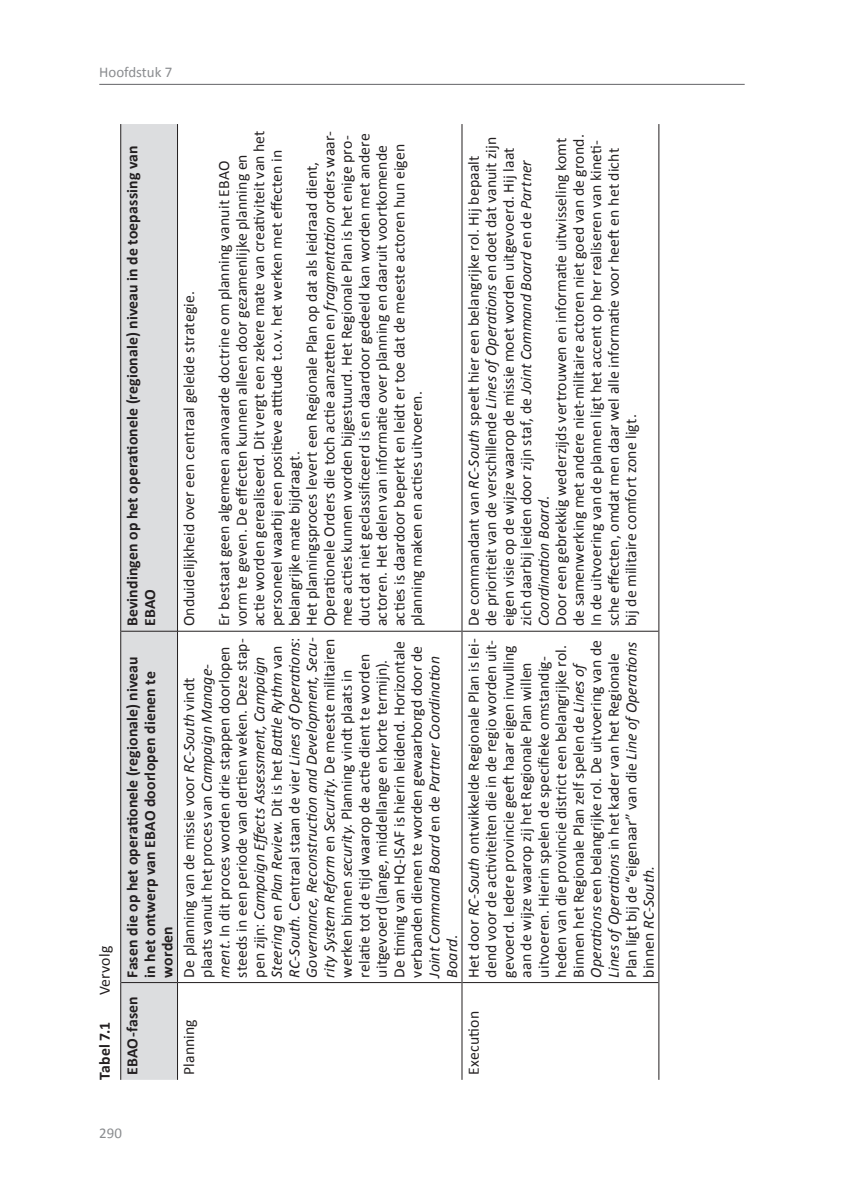
<style>
.page{position:relative;width:844px;height:1191px;background:#fff}
.page>*{position:absolute;margin:0;border:0;box-sizing:border-box;transform-origin:0 0}
.t1{font:15.75px/17.5px "Calibri";letter-spacing:.005em;color:#231f20}
.t2{font:700 15.75px/17.5px "Calibri";letter-spacing:.01em;color:#231f20}
.t3{font:14.88px "Calibri";color:#8a8c8f}
.s1{font-style:italic}
</style>
<div class="page">
<hr style="left:99px;top:84px;width:645px;height:1px;background:#636366">
<div style="left:121px;top:124px;width:56px;height:955px;background:#dcdddf"></div>
<hr style="left:120px;top:982px;width:1px;height:97px;background:#231f20">
<hr style="left:120px;top:631px;width:1px;height:351px;background:#231f20">
<hr style="left:120px;top:124px;width:1px;height:507px;background:#231f20">
<hr style="left:177px;top:982px;width:1px;height:97px;background:#231f20">
<hr style="left:177px;top:631px;width:1px;height:351px;background:#231f20">
<hr style="left:177px;top:124px;width:1px;height:507px;background:#231f20">
<hr style="left:461px;top:982px;width:1px;height:97px;background:#231f20">
<hr style="left:461px;top:631px;width:1px;height:351px;background:#231f20">
<hr style="left:461px;top:124px;width:1px;height:507px;background:#231f20">
<hr style="left:658px;top:982px;width:1px;height:97px;background:#231f20">
<hr style="left:658px;top:631px;width:1px;height:351px;background:#231f20">
<hr style="left:658px;top:124px;width:1px;height:507px;background:#231f20">
<hr style="left:178px;top:982px;width:283px;height:1px;background:#231f20">
<hr style="left:178px;top:631px;width:283px;height:1px;background:#231f20">
<hr style="left:462px;top:982px;width:196px;height:1px;background:#231f20">
<hr style="left:462px;top:631px;width:196px;height:1px;background:#231f20">
<hr style="left:121px;top:982px;width:56px;height:1px;background:#231f20">
<hr style="left:121px;top:631px;width:56px;height:1px;background:#231f20">
<p class="t3" style="left:99px;top:63px;width:75px">Hoofdstuk 7</p>
<p class="t1" style="left:95px;top:995px;width:51px;rotate:-90deg">Vervolg</p>
<p class="t2" style="left:95px;top:1079px;width:60px;rotate:-90deg">Tabel 7.1</p>
<p class="t2" style="left:123px;top:626px;width:482px;rotate:-90deg">Bevindingen op het operationele (regionale) niveau in de toepassing van<br>EBAO</p>
<p class="t2" style="left:123px;top:977px;width:323px;text-indent:-97px;rotate:-90deg">EBAO-fasen Fasen die op het operationele (regionale) niveau in het ontwerp van EBAO doorlopen dienen te worden</p>
<p class="t1" style="left:179px;top:626px;width:336px;rotate:-90deg">Onduidelijkheid over een centraal geleide strategie.</p>
<p class="t1" style="left:214px;top:626px;width:497px;rotate:-90deg">Er bestaat geen algemeen aanvaarde doctrine om planning vanuit EBAO vorm te geven. De effecten kunnen alleen door gezamenlijke planning en actie worden gerealiseerd. Dit vergt een zekere mate van creativiteit van het personeel waarbij een positieve attitude t.o.v. het werken met effecten in belangrijke mate bijdraagt.<br>Het planningsproces levert een Regionale Plan op dat als leidraad dient, Operationele Orders die toch actie aanzetten en <span class="s1">fragmentation</span> orders waar&shy;mee acties kunnen worden bijgestuurd. Het Regionale Plan is het enige pro&shy;duct dat niet geclassificeerd is en daardoor gedeeld kan worden met andere actoren. Het delen van informatie over planning en daaruit voortkomende acties is daardoor beperkt en leidt er toe dat de meeste actoren hun eigen planning maken en acties uitvoeren.</p>
<p class="t1" style="left:179px;top:977px;width:342px;rotate:-90deg">De planning van de missie voor <span class="s1">RC-South</span> vindt plaats vanuit het proces van <span class="s1">Campaign Manage&shy;ment</span>. In dit proces worden drie stappen doorlopen steeds in een periode van dertien weken. Deze stap&shy;pen zijn: <span class="s1">Campaign Effects Assessment, Campaign Steering</span> en <span class="s1">Plan Review</span>. Dit is het <span class="s1">Battle Rythm</span> van <span class="s1">RC-South.</span> Centraal staan de vier <span class="s1">Lines ofOperations</span>:<br><span class="s1">Governance, Reconstruction and Development, Secu&shy;rity System Reform</span> en <span class="s1">Security</span>. De meeste militairen werken binnen <span class="s1">security</span>. Planning vindt plaats in relatie tot de tijd waarop de actie dient te worden uitgevoerd (lange, middellange en korte termijn).<br>De timing van HQ-ISAF is hierin leidend. Horizontale verbanden dienen te worden gewaarborgd door de <span class="s1">Joint Command Board</span> en de <span class="s1">Partner Coordination Board</span>.</p>
<p class="t1" style="left:179px;top:1074px;width:57px;rotate:-90deg">Planning</p>
<p class="t1" style="left:464px;top:626px;width:493px;rotate:-90deg">De commandant van <span class="s1">RC-South</span> speelt hier een belangrijke rol. Hij bepaalt<br>de prioriteit van de verschillende <span class="s1">Lines ofOperations</span> en doet dat vanuit zijn eigen visie op de wijze waarop de missie moet worden uitgevoerd. Hij laat zich daarbij leiden door zijn staf, de <span class="s1">Joint Command Board</span> en de <span class="s1">Partner Coordination Board</span>.<br>Door een gebrekkig wederzijds vertrouwen en informatie uitwisseling komt de samenwerking met andere niet-militaire actoren niet goed van de grond.<br>In de uitvoering van de plannen ligt het accent op her realiseren van kineti&shy;sche effecten, omdat men daar wel alle informatie voor heeft en het dicht bij de militaire comfort zone ligt.</p>
<p class="t1" style="left:464px;top:977px;width:341px;rotate:-90deg">Het door <span class="s1">RC-South</span> ontwikkelde Regionale Plan is lei&shy;dend voor de activiteiten die in de regio worden uit&shy;gevoerd. Iedere provincie geeft haar eigen invulling aan de wijze waarop zij het Regionale Plan willen uitvoeren. Hierin spelen de specifieke omstandig&shy;heden van die provincie district een belangrijke rol.<br>Binnen het Regionale Plan zelf spelen de <span class="s1">Lines of Operations</span> een belangrijke rol. De uitvoering van de <span class="s1">Lines ofOperations</span> in het kader van het Regionale Plan ligt bij de “eigenaar” van die <span class="s1">Line ofOperations </span>binnen <span class="s1">RC-South.</span></p>
<p class="t1" style="left:464px;top:1074px;width:65px;rotate:-90deg">Execution</p>
<p class="t3" style="left:99px;top:1123px;width:24px">290</p>
</div>
